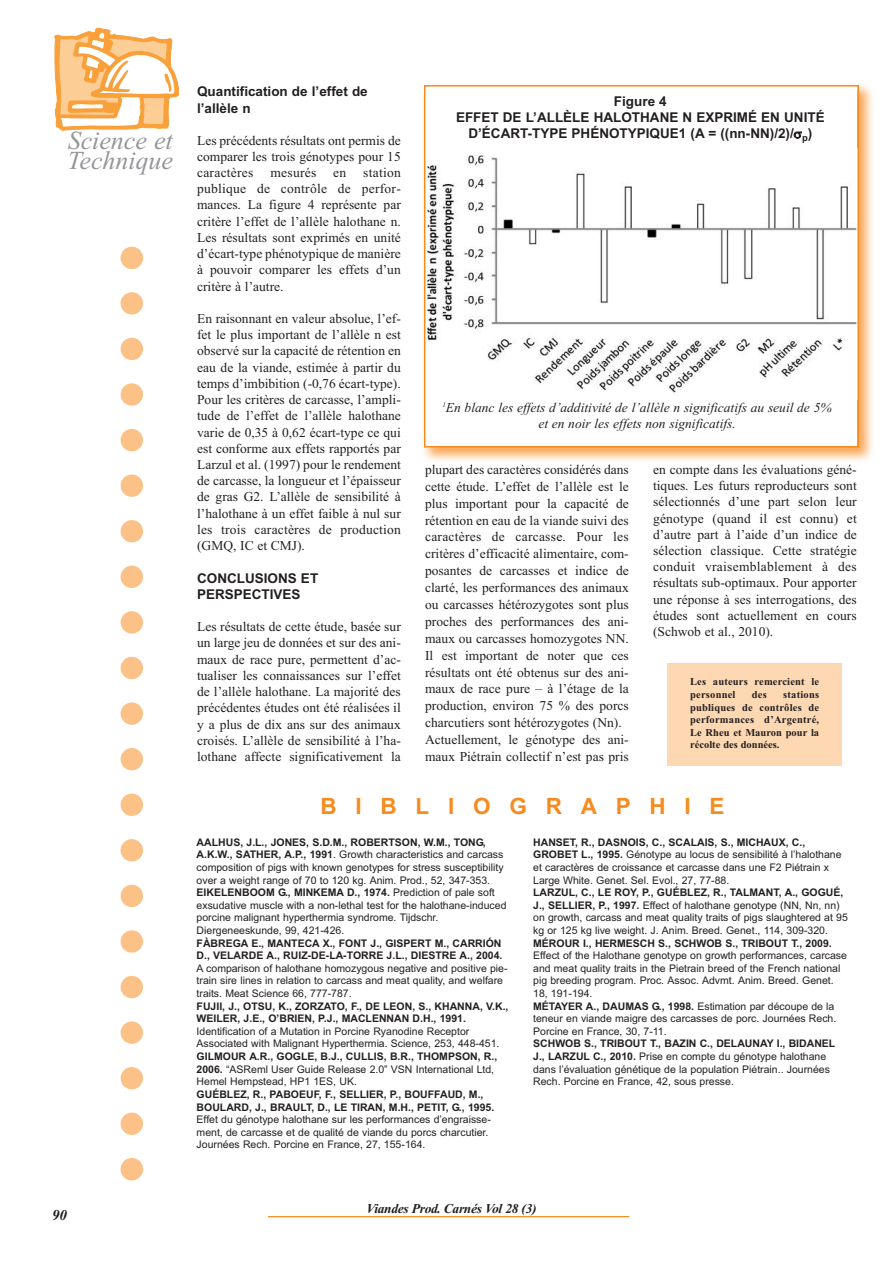
<style>
.page{position:relative;width:893px;height:1263px;background:#fff}
.page>*{position:absolute;margin:0;border:0;box-sizing:border-box;transform-origin:0 0}
.t1{font:italic 25.95px/20.1px "Times New Roman";color:#939598}
.t2{font:700 22.5px "Arial";letter-spacing:.835em;color:#f68b1f}
.t3{font:italic 700 15px "Times New Roman";color:#231f20}
.t4{font:13.5px/16.2px "Times New Roman";color:#231f20;text-align:justify}
.t5{font:700 13.5px/16.2px "Arial";color:#231f20}
.t6{font:italic 13.5px/16.2px "Times New Roman";color:#231f20;text-align:center}
.t7{font:italic 700 13.5px "Times New Roman";letter-spacing:-.025em;color:#231f20}
.t8{font:13.5px "Times New Roman";letter-spacing:.02em;color:#231f20}
.t9{font:10.5px/12.6px "Arial";color:#231f20}
.t10{font:700 10.5px/12.6px "Arial";color:#231f20}
.t11{font:700 10.5px/12.6px "Times New Roman";letter-spacing:.015em;color:#231f20}
.s1{font-weight:700}
</style>
<div class="page">
<hr style="left:268px;top:1216px;width:361px;height:1px;background:#f68b1f">
<svg style="left:121px;top:247px;width:22px;height:888px"></svg>
<svg style="left:121px;top:1158px;width:22px;height:22px"></svg>
<svg style="left:54px;top:28px;width:125px;height:103px"></svg>
<img style="left:423px;top:84px;width:450px;height:377px">
<img style="left:461px;top:464px;width:149px;height:3px">
<img style="left:717px;top:464px;width:134px;height:3px">
<div style="left:425px;top:87px;width:432px;height:359px;background:#fff"></div>
<img style="left:427px;top:155px;width:429px;height:238px">
<div style="left:424px;top:85px;width:435px;height:362px;border:2px solid #f68b1f"></div>
<div style="left:667px;top:663px;width:175px;height:102px;background:#fdd8b2"></div>
<h1 class="t1" style="left:67px;top:130px;width:107px">Science et<br>Technique</h1>
<p class="t5" style="left:197px;top:84px;width:172px">Quantification de l’effet de l’allèle n</p>
<p class="t4" style="left:197px;top:132px;width:205px">Les précédents résultats ont permis de comparer les trois génotypes pour 15 caractères</p>
<p class="t4" style="left:197px;top:164px;width:205px;text-indent:166px">station publique de contrôle de perfor&shy;mances. La figure 4 représente par critère l’effet de l’allèle halothane n.<br>Les résultats sont exprimés en unité d’écart-type phénotypique de manière à pouvoir comparer les effets d’un critère à l’autre.</p>
<p class="t4" style="left:197px;top:310px;width:205px">En raisonnant en valeur absolue, l’ef&shy;fet le plus important de l’allèle n est observé sur la capacité de rétention en eau de la viande, estimée à partir du temps d’imbibition (-0,76 écart-type).<br>Pour les critères de carcasse, l’ampli&shy;tude de l’effet de l’allèle halothane varie de 0,35 à 0,62 écart-type ce qui est conforme aux effets rapportés par Larzul et al. (1997) pour le rendement de carcasse, la longueur et l’épaisseur de gras G2. L’allèle de sensibilité à l’halothane à un effet faible à nul sur les trois caractères de production (GMQ, IC et CMJ).</p>
<p class="t5" style="left:197px;top:570px;width:123px">CONCLUSIONS ET<br>PERSPECTIVES</p>
<p class="t4" style="left:197px;top:618px;width:205px">Les résultats de cette étude, basée sur un large jeu de données et sur des ani&shy;maux de race pure, permettent d’ac&shy;tualiser les connaissances sur l’effet de l’allèle halothane. La majorité des précédentes études ont été réalisées il y a plus de dix ans sur des animaux croisés. L’allèle de sensibilité à l’ha&shy;lothane affecte significativement la</p>
<p class="t8" style="left:270px;top:164px;width:47px">mesurés</p>
<p class="t4" style="left:333px;top:164px;width:15px">en</p>
<p class="t5" style="left:456px;top:93px;width:370px;text-align:center">Figure 4<br>EFFET DE L’ALLÈLE HALOTHANE N EXPRIMÉ EN UNITÉ<br>D’ÉCART-TYPE PHÉNOTYPIQUE1 (A = ((nn-NN)/2)/ <sub>p</sub>)</p>
<p class="t6" style="left:442px;top:399px;width:391px"><sup>1</sup>En blanc les effets d’additivité de l’allèle n significatifs au seuil de 5% et en noir les effets non significatifs.</p>
<p class="t4" style="left:425px;top:461px;width:205px;line-height:17px;text-align:left">plupart des caractères considérés dans cette étude. L’effet de l’allèle est le plus important pour la capacité de rétention en eau de la viande suivi des caractères de carcasse. Pour les critères d’efficacité alimentaire, com&shy;posantes de carcasses et indice de clarté, les performances des animaux ou carcasses hétérozygotes sont plus proches des performances des ani&shy;maux ou carcasses homozygotes NN.<br>Il est important de noter que ces résultats ont été obtenus sur des ani&shy;maux de race pure – à l’étage de la production, environ 75 % des porcs charcutiers sont hétérozygotes (Nn).<br>Actuellement, le génotype des ani&shy;maux Piétrain collectif n’est pas pris</p>
<p class="t4" style="left:653px;top:461px;width:205px">en compte dans les évaluations géné&shy;tiques. Les futurs reproducteurs sont sélectionnés d’une part selon leur génotype (quand il est connu) et d’autre part à l’aide d’un indice de sélection classique. Cette stratégie conduit vraisemblablement à des résultats sub-optimaux. Pour apporter une réponse à ses interrogations, des études sont actuellement en cours (Schwob et al., 2010).</p>
<p class="t11" style="left:690px;top:675px;width:131px">Les auteurs remercient le personnel</p>
<p class="t11" style="left:690px;top:688px;width:131px;text-align:justify;text-indent:93px">stations publiques de contrôles de performances d’Argentré, Le Rheu et Mauron pour la récolte des données.</p>
<p class="t11" style="left:752px;top:688px;width:17px">des</p>
<h2 class="t2" style="left:320px;top:793px;width:405px">BIBLIOGRAPHIE</h2>
<p class="t9" style="left:197px;top:836px;width:311px"><span class="s1">AALHUS, J.L., JONES, S.D.M., ROBERTSON, W.M., TONG, A.K.W., SATHER, A.P., 1991</span>. Growth characteristics and carcass composition of pigs with known genotypes for stress susceptibility over a weight range of 70 to 120 kg. Anim. Prod., 52, 347-353.<br><span class="s1">EIKELENBOOM G., MINKEMA D., 1974.</span> Prediction of pale soft exsudative muscle with a non-lethal test for the halothane-induced porcine malignant hyperthermia syndrome. Tijdschr.<br>Diergeneeskunde, 99, 421-426.</p>
<p class="t10" style="left:197px;top:937px;width:307px">FÀBREGA E., MANTECA X., FONT J., GISPERT M., CARRIÓN<br>D., VELARDE A., RUIZ-DE-LA-TORRE J.L., DIESTRE A., 2004.</p>
<p class="t9" style="left:197px;top:962px;width:312px">A comparison of halothane homozygous negative and positive pie&shy;train sire lines in relation to carcass and meat quality, and welfare traits. Meat Science 66, 777-787.</p>
<p class="t10" style="left:197px;top:1000px;width:313px">FUJII, J., OTSU, K., ZORZATO, F., DE LEON, S., KHANNA, V.K.,<br>WEILER, J.E., O’BRIEN, P.J., MACLENNAN D.H., 1991.</p>
<p class="t9" style="left:197px;top:1025px;width:304px">Identification of a Mutation in Porcine Ryanodine Receptor<br>Associated with Malignant Hyperthermia. Science, 253, 448-451.</p>
<p class="t9" style="left:197px;top:1050px;width:302px"><span class="s1">GILMOUR A.R., GOGLE, B.J., CULLIS, B.R., THOMPSON, R.,<br>2006.</span> “ASReml User Guide Release 2.0” VSN International Ltd,<br>Hemel Hempstead, HP1 1ES, UK.</p>
<p class="t10" style="left:197px;top:1088px;width:299px">GUÉBLEZ, R., PABOEUF, F., SELLIER, P., BOUFFAUD, M.,<br>BOULARD, J., BRAULT, D., LE TIRAN, M.H., PETIT, G., 1995.</p>
<p class="t9" style="left:197px;top:1113px;width:296px">Effet du génotype halothane sur les performances d’engraisse&shy;ment, de carcasse et de qualité de viande du porcs charcutier.<br>Journées Rech. Porcine en France, 27, 155-164.</p>
<p class="t9" style="left:533px;top:836px;width:310px"><span class="s1">HANSET, R., DASNOIS, C., SCALAIS, S., MICHAUX, C., GROBET L., 1995.</span> Génotype au locus de sensibilité à l’halothane et caractères de croissance et carcasse dans une F2 Piétrain x Large White. Genet. Sel. Evol., 27, 77-88.</p>
<p class="t9" style="left:533px;top:886px;width:316px"><span class="s1">LARZUL, C., LE ROY, P., GUÉBLEZ, R., TALMANT, A., GOGUÉ, J., SELLIER, P., 1997.</span> Effect of halothane genotype (NN, Nn, nn) on growth, carcass and meat quality traits of pigs slaughtered at 95 kg or 125 kg live weight. J. Anim. Breed. Genet., 114, 309-320.</p>
<p class="t10" style="left:533px;top:937px;width:300px">MÉROUR I., HERMESCH S., SCHWOB S., TRIBOUT T., 2009.</p>
<p class="t9" style="left:533px;top:949px;width:315px">Effect of the Halothane genotype on growth performances, carcase and meat quality traits in the Pietrain breed of the French national pig breeding program. Proc. Assoc. Advmt. Anim. Breed. Genet.<br>18, 191-194.<br><span class="s1">MÉTAYER A., DAUMAS G., 1998.</span> Estimation par découpe de la teneur en viande maigre des carcasses de porc. Journées Rech.<br>Porcine en France, 30, 7-11.</p>
<p class="t9" style="left:533px;top:1037px;width:304px"><span class="s1">SCHWOB S., TRIBOUT T., BAZIN C., DELAUNAY I., BIDANEL J., LARZUL C., 2010.</span> Prise en compte du génotype halothane dans l’évaluation génétique de la population Piétrain.. Journées Rech. Porcine en France, 42, sous presse.</p>
<p class="t3" style="left:52px;top:1206px;width:16px">90</p>
<p class="t7" style="left:367px;top:1201px;width:172px">Viandes Prod. Carnés Vol 28 (3)</p>
</div>
